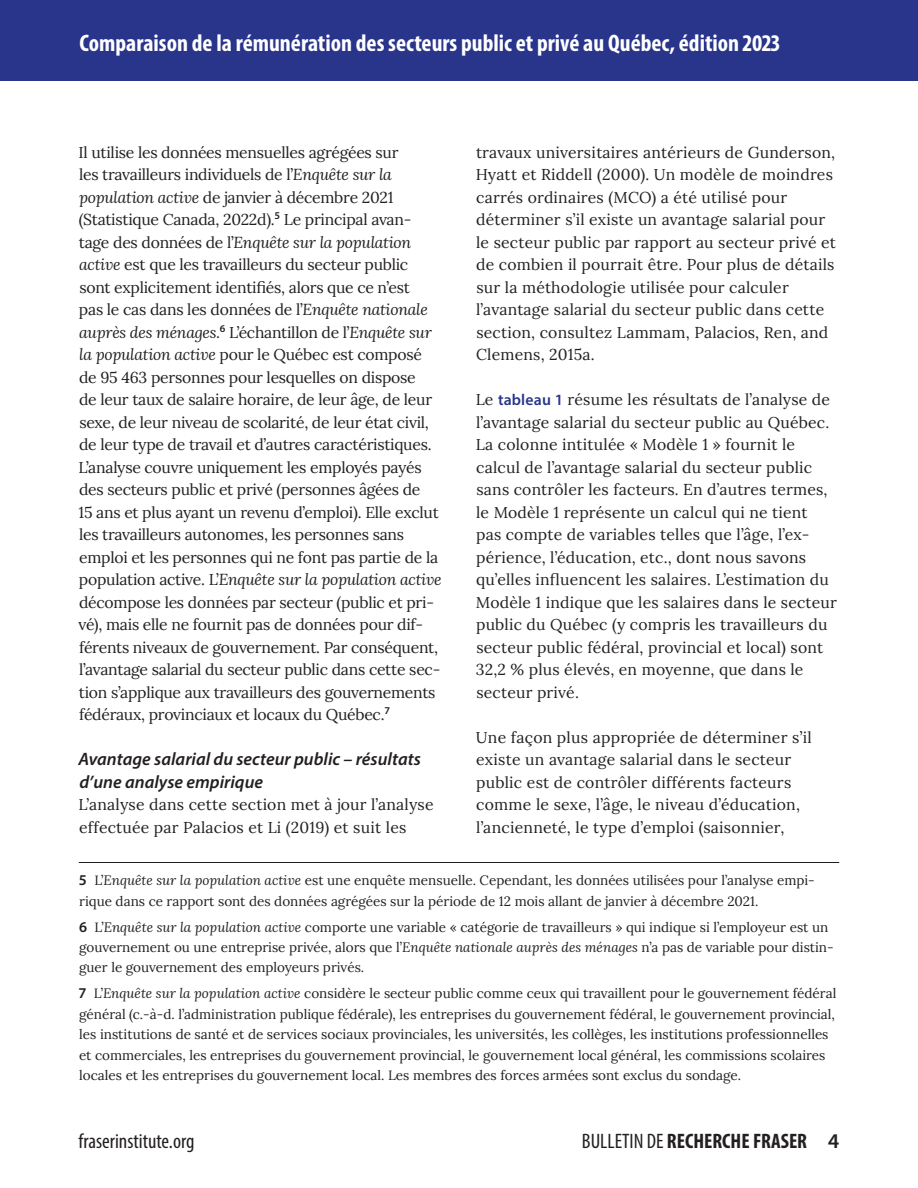
<style>
.page{position:relative;width:918px;height:1188px;background:#fff}
.page>*{position:absolute;margin:0;border:0;box-sizing:border-box;transform-origin:0 0}
.t1{font:700 condensed 24px "Myriad Pro";color:#fff}
.t2{font:700 condensed 21px "Myriad Pro";color:#231f20}
.t3{font:condensed 21px "Myriad Pro";color:#231f20}
.t4{font:italic 600 18px/22.5px "Myriad Pro";color:#231f20}
.t5{font:15.75px/22.5px "Lora";letter-spacing:.005em;color:#231f20}
.t6{font:15.75px/22.5px "Lora";letter-spacing:-.015em;color:#231f20}
.t7{font:13.5px/20.4px "Lora";color:#231f20}
.s1{font-style:italic}
.s2{font-family:"Myriad Pro";font-weight:600;font-size:15px}
.s3{font-family:"Myriad Pro";font-weight:600;color:#29358b}
.s4{font-weight:400}
.s5{font-weight:600;font-stretch:normal}
</style>
<div class="page">
<div style="left:0;top:0;width:918px;height:81px;background:#29358b"></div>
<hr style="left:79px;top:862px;width:760px;height:1px;background:#231f20">
<h1 class="t1" style="left:80px;top:28px;width:702px">Comparaison de la rémunération des secteurs public et privé au Québec, édition 2023</h1>
<p class="t6" style="left:79px;top:140px;width:365px">Il utilise les données mensuelles agrégées sur<br>les travailleurs individuels de l’<span class="s1">Enquête sur la population active</span> de janvier à décembre 2021 (Statistique Canada, 2022d).<sup>5</sup> Le principal avan&shy;tage des données de l’<span class="s1">Enquête sur la population active</span> est que les travailleurs du secteur public sont explicitement identifiés, alors que ce n’est<br>pas le cas dans les données de l’<span class="s1">Enquête nationale auprès des ménages.</span><sup>6</sup> L’échantillon de l’<span class="s1">Enquête sur la population active</span> pour le Québec est composé de 95 463 personnes pour lesquelles on dispose<br>de leur taux de salaire horaire, de leur âge, de leur sexe, de leur niveau de scolarité, de leur état civil, de leur type de travail et d’autres caractéristiques.<br>L’analyse couvre uniquement les employés payés des secteurs public et privé (personnes âgées de<br>15 ans et plus ayant un revenu d’emploi). Elle exclut les travailleurs autonomes, les personnes sans emploi et les personnes qui ne font pas partie de la population active. L’<span class="s1">Enquête sur la population active </span>décompose les données par secteur (public et pri&shy;vé), mais elle ne fournit pas de données pour dif&shy;férents niveaux de gouvernement. Par conséquent, l’avantage salarial du secteur public dans cette sec&shy;tion s’applique aux travailleurs des gouvernements fédéraux, provinciaux et locaux du Québec.<sup>7</sup></p>
<p class="t4" style="left:78px;top:747px;width:344px">Avantage salarial du secteur public – résultats d’une analyse empirique</p>
<p class="t5" style="left:79px;top:792px;width:357px">L’analyse dans cette section met à jour l’analyse effectuée par Palacios et Li (2019) et suit les</p>
<p class="t7" style="left:79px;top:869px;width:737px"><span class="s2">5</span> L’<span class="s1">Enquête sur la population active</span> est une enquête mensuelle. Cependant, les données utilisées pour l’analyse empi&shy;rique dans ce rapport sont des données agrégées sur la période de 12 mois allant de janvier à décembre 2021.</p>
<p class="t7" style="left:79px;top:916px;width:756px"><span class="s2">6</span> L’<span class="s1">Enquête sur la population active</span> comporte une variable « catégorie de travailleurs » qui indique si l’employeur est un gouvernement ou une entreprise privée, alors que l’<span class="s1">Enquête nationale auprès des ménages</span> n’a pas de variable pour distin&shy;guer le gouvernement des employeurs privés.</p>
<p class="t7" style="left:78px;top:983px;width:759px"><span class="s2">7</span> L’<span class="s1">Enquête sur la population active</span> considère le secteur public comme ceux qui travaillent pour le gouvernement fédéral général (c.-à-d. l’administration publique fédérale), les entreprises du gouvernement fédéral, le gouvernement provincial, les institutions de santé et de services sociaux provinciales, les universités, les collèges, les institutions professionnelles et commerciales, les entreprises du gouvernement provincial, le gouvernement local général, les commissions scolaires locales et les entreprises du gouvernement local. Les membres des forces armées sont exclus du sondage.</p>
<p class="t5" style="left:476px;top:140px;width:362px">travaux universitaires antérieurs de Gunderson, Hyatt et Riddell (2000). Un modèle de moindres carrés ordinaires (MCO) a été utilisé pour déterminer s’il existe un avantage salarial pour le secteur public par rapport au secteur privé et de combien il pourrait être. Pour plus de détails sur la méthodologie utilisée pour calculer l’avantage salarial du secteur public dans cette section, consultez Lammam, Palacios, Ren, and Clemens, 2015a.</p>
<p class="t5" style="left:476px;top:387px;width:363px">Le <span class="s3">tableau 1</span> résume les résultats de l’analyse de l’avantage salarial du secteur public au Québec.<br>La colonne intitulée « Modèle 1 » fournit le calcul de l’avantage salarial du secteur public sans contrôler les facteurs. En d’autres termes, le Modèle 1 représente un calcul qui ne tient<br>pas compte de variables telles que l’âge, l’ex&shy;périence, l’éducation, etc., dont nous savons qu’elles influencent les salaires. L’estimation du Modèle 1 indique que les salaires dans le secteur public du Québec (y compris les travailleurs du secteur public fédéral, provincial et local) sont 32,2 % plus élevés, en moyenne, que dans le secteur privé.</p>
<p class="t5" style="left:476px;top:725px;width:337px">Une façon plus appropriée de déterminer s’il existe un avantage salarial dans le secteur public est de contrôler différents facteurs comme le sexe, l’âge, le niveau d’éducation, l’ancienneté, le type d’emploi (saisonnier,</p>
<h2 class="t3" style="left:79px;top:1128px;width:117px">fraserinstitute.org</h2>
<h2 class="t2" style="left:582px;top:1127px;width:259px"><span class="s4">BULLETIN DE</span> RECHERCHE FRASER <span class="s5">4</span></h2>
</div>
